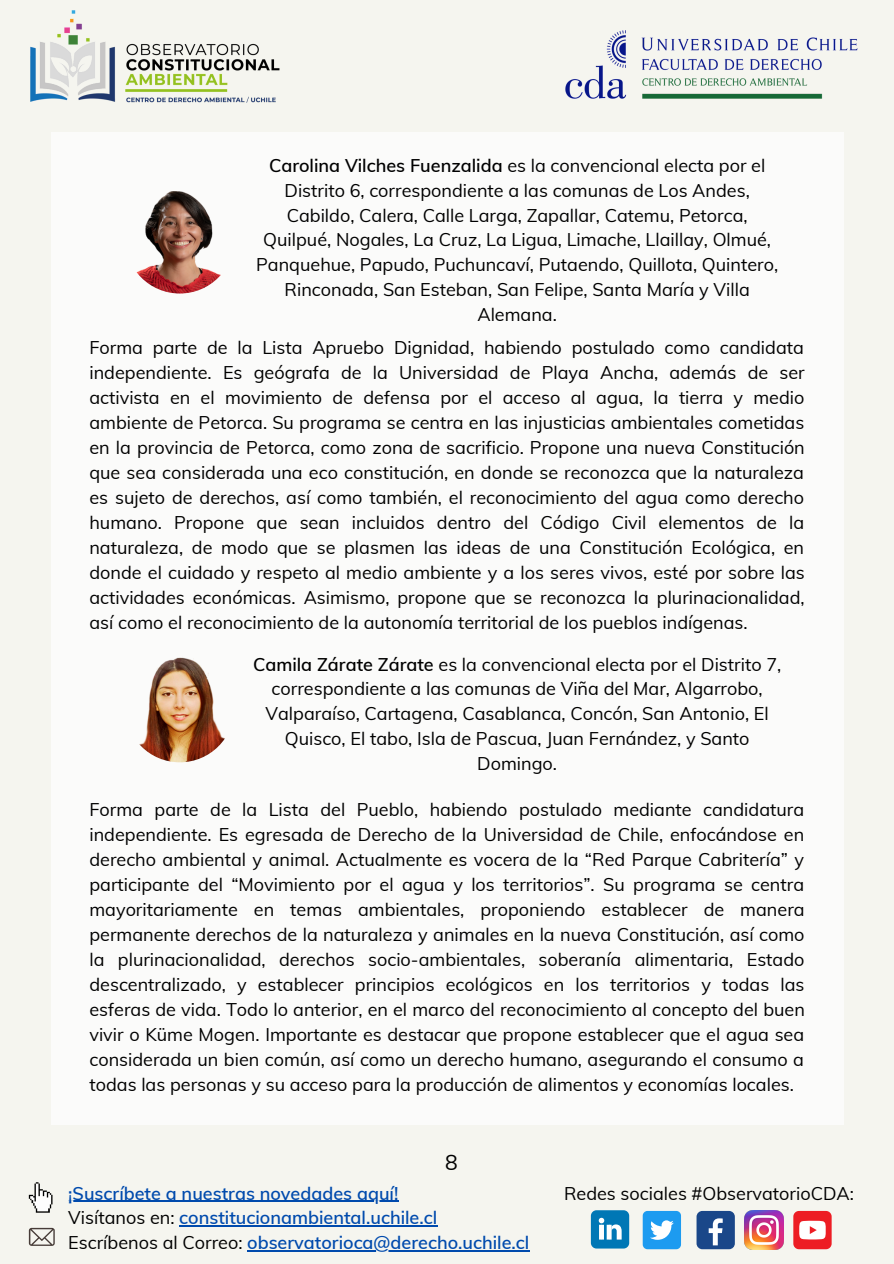
<style>
.page{position:relative;width:894px;height:1264px;background:#fff}
.page>*{position:absolute;margin:0;border:0;box-sizing:border-box;transform-origin:0 0}
.t1{font:21px "Muli";color:#000}
.t2{font:18px/25px "Muli";color:#000;text-align:justify}
.t3{font:600 18px "Muli";color:#004aad}
.s1{font-weight:600}
.s2{font-weight:400;color:#000}
</style>
<div class="page">
<div style="left:0;top:0;width:893px;height:1263px;background:#f5f5ef"></div>
<img style="left:30px;top:10px;width:250px;height:93px">
<img style="left:565px;top:30px;width:293px;height:69px">
<svg style="left:590px;top:1210px;width:39px;height:38px"></svg>
<img style="left:744px;top:1210px;width:39px;height:39px">
<div style="left:642px;top:1210px;width:38px;height:39px;background:#1d9bf0;border-radius:5px"></div>
<svg style="left:650px;top:1220px;width:23px;height:19px"></svg>
<svg style="left:793px;top:1210px;width:38px;height:39px"></svg>
<div style="left:696px;top:1210px;width:38px;height:39px;background:#1a4789;border-radius:6px"></div>
<svg style="left:708px;top:1218px;width:14px;height:27px"></svg>
<svg style="left:29px;top:1182px;width:23px;height:30px"></svg>
<svg style="left:29px;top:1227px;width:26px;height:18px"></svg>
<div style="left:51px;top:132px;width:792px;height:992px;background:#fff"></div>
<img style="left:125px;top:184px;width:109px;height:109px;border-radius:50%">
<img style="left:125px;top:653px;width:109px;height:109px;border-radius:50%">
<hr style="left:68px;top:1200px;width:330px;height:1px;background:#004aad">
<hr style="left:179px;top:1225px;width:258px;height:1px;background:#004aad">
<hr style="left:247px;top:1250px;width:282px;height:1px;background:#004aad">
<p class="t2" style="left:256px;top:153px;width:523px;text-align:center"><span class="s1">Carolina Vilches Fuenzalida</span> es la convencional electa por el Distrito 6, correspondiente a las comunas de Los Andes, Cabildo, Calera, Calle Larga, Zapallar, Catemu, Petorca, Quilpué, Nogales, La Cruz, La Ligua, Limache, Llaillay, Olmué, Panquehue, Papudo, Puchuncaví, Putaendo, Quillota, Quintero, Rinconada, San Esteban, San Felipe, Santa María y Villa Alemana.</p>
<p class="t2" style="left:89px;top:335px;width:716px">Forma parte de la Lista Apruebo Dignidad, habiendo postulado como candidata independiente. Es geógrafa de la Universidad de Playa Ancha, además de ser activista en el movimiento de defensa por el acceso al agua, la tierra y medio ambiente de Petorca. Su programa se centra en las injusticias ambientales cometidas en la provincia de Petorca, como zona de sacrificio. Propone una nueva Constitución que sea considerada una eco constitución, en donde se reconozca que la naturaleza es sujeto de derechos, así como también, el reconocimiento del agua como derecho humano. Propone que sean incluidos dentro del Código Civil elementos de la naturaleza, de modo que se plasmen las ideas de una Constitución Ecológica, en donde el cuidado y respeto al medio ambiente y a los seres vivos, esté por sobre las actividades económicas. Asimismo, propone que se reconozca la plurinacionalidad, así como el reconocimiento de la autonomía territorial de los pueblos indígenas.</p>
<p class="t2" style="left:253px;top:651px;width:529px;text-align:center"><span class="s1">Camila Zárate Zárate</span> es la convencional electa por el Distrito 7, correspondiente a las comunas de Viña del Mar, Algarrobo, Valparaíso, Cartagena, Casablanca, Concón, San Antonio, El Quisco, El tabo, Isla de Pascua, Juan Fernández, y Santo Domingo.</p>
<p class="t2" style="left:89px;top:796px;width:716px">Forma parte de la Lista del Pueblo, habiendo postulado mediante candidatura independiente. Es egresada de Derecho de la Universidad de Chile, enfocándose en derecho ambiental y animal. Actualmente es vocera de la “Red Parque Cabritería” y participante del “Movimiento por el agua y los territorios”. Su programa se centra mayoritariamente en temas ambientales, proponiendo establecer de manera permanente derechos de la naturaleza y animales en la nueva Constitución, así como la plurinacionalidad, derechos socio-ambientales, soberanía alimentaria, Estado descentralizado, y establecer principios ecológicos en los territorios y todas las esferas de vida. Todo lo anterior, en el marco del reconocimiento al concepto del buen vivir o Küme Mogen. Importante es destacar que propone establecer que el agua sea considerada un bien común, así como un derecho humano, asegurando el consumo a todas las personas y su acceso para la producción de alimentos y economías locales.</p>
<p class="t1" style="left:445px;top:1149px;width:14px">8</p>
<p class="t3" style="left:68px;top:1181px;width:331px">¡Suscríbete a nuestras novedades aquí!</p>
<p class="t3" style="left:68px;top:1206px;width:370px"><span class="s2">Visítanos en:</span> constitucionambiental.uchile.cl</p>
<p class="t3" style="left:68px;top:1230px;width:462px"><span class="s2">Escríbenos al Correo:</span> observatorioca@derecho.uchile.cl</p>
<p class="t2" style="left:564px;top:1180px;width:291px">Redes sociales #ObservatorioCDA:</p>
</div>
